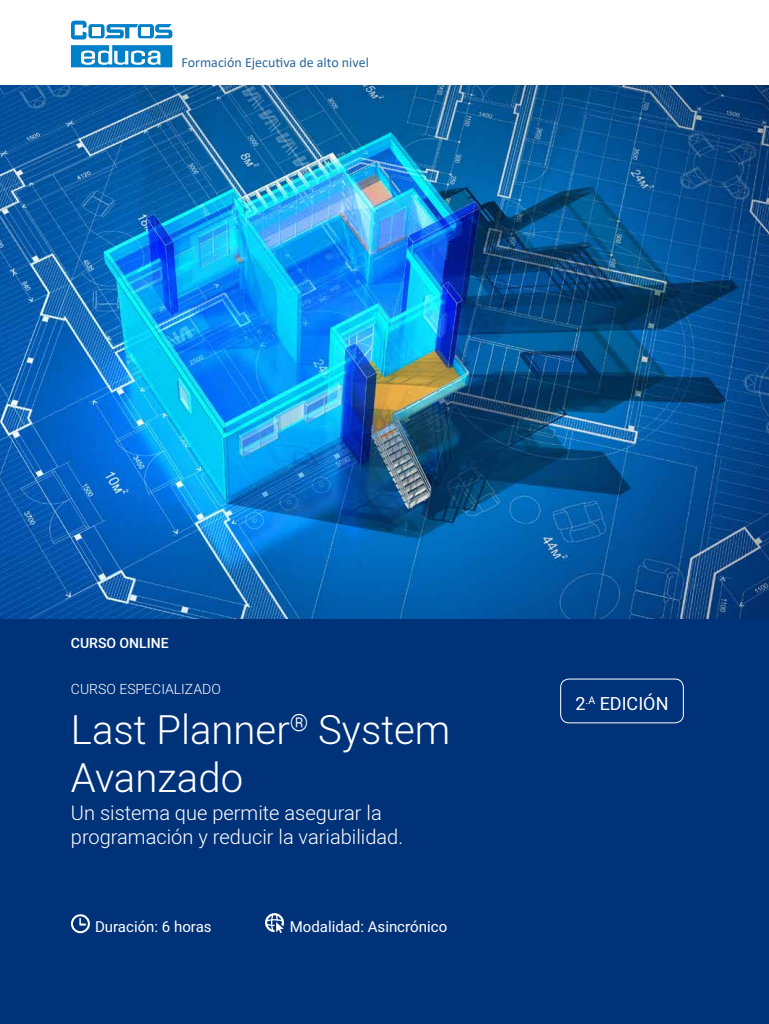
<style>
.page{position:relative;width:769px;height:1024px;background:#fff}
.page>*{position:absolute;margin:0;border:0;box-sizing:border-box;transform-origin:0 0}
.t1{font:300 40px/48px "Heebo";color:#fff}
.t2{font:300 20px/24px "Heebo";color:#fff}
.t3{font:18px "Heebo";color:#fff}
.t4{font:15px "Heebo";color:#fff}
.t5{font:14px "Calibri";color:#29699e}
.t6{font:300 14px "Heebo";color:#fff}
.t7{font:500 14px "Heebo";color:#fff}
</style>
<div class="page">
<svg style="left:71px;top:21px;width:101px;height:46px"></svg>
<div style="left:92px;top:27px;width:9px;height:8px;background:#fff"></div>
<div style="left:141px;top:27px;width:9px;height:8px;background:#fff"></div>
<div style="left:0;top:608px;width:768px;height:415px;background:#00327a"></div>
<img style="left:0;top:85px;width:768px;height:533px">
<svg style="left:71px;top:914px;width:19px;height:19px"></svg>
<svg style="left:265px;top:913px;width:19px;height:20px"></svg>
<div style="left:560px;top:678px;width:123px;height:45px;border:1px solid #fff;border-radius:9px"></div>
<p class="t5" style="left:181px;top:53px;width:189px">Formación Ejecutiva de alto nivel</p>
<p class="t7" style="left:71px;top:633px;width:99px">CURSO ONLINE</p>
<p class="t6" style="left:71px;top:679px;width:151px">CURSO ESPECIALIZADO</p>
<h1 class="t1" style="left:71px;top:705px;width:381px">Last Planner<sup>®</sup> System<br>Avanzado</h1>
<p class="t2" style="left:71px;top:800px;width:333px">Un sistema que permite asegurar la programación y reducir la variabilidad.</p>
<p class="t4" style="left:95px;top:915px;width:118px">Duración: 6 horas</p>
<p class="t4" style="left:289px;top:915px;width:159px">Modalidad: Asincrónico</p>
<p class="t3" style="left:575px;top:691px;width:94px">2<sup>.A</sup> EDICIÓN</p>
</div>
